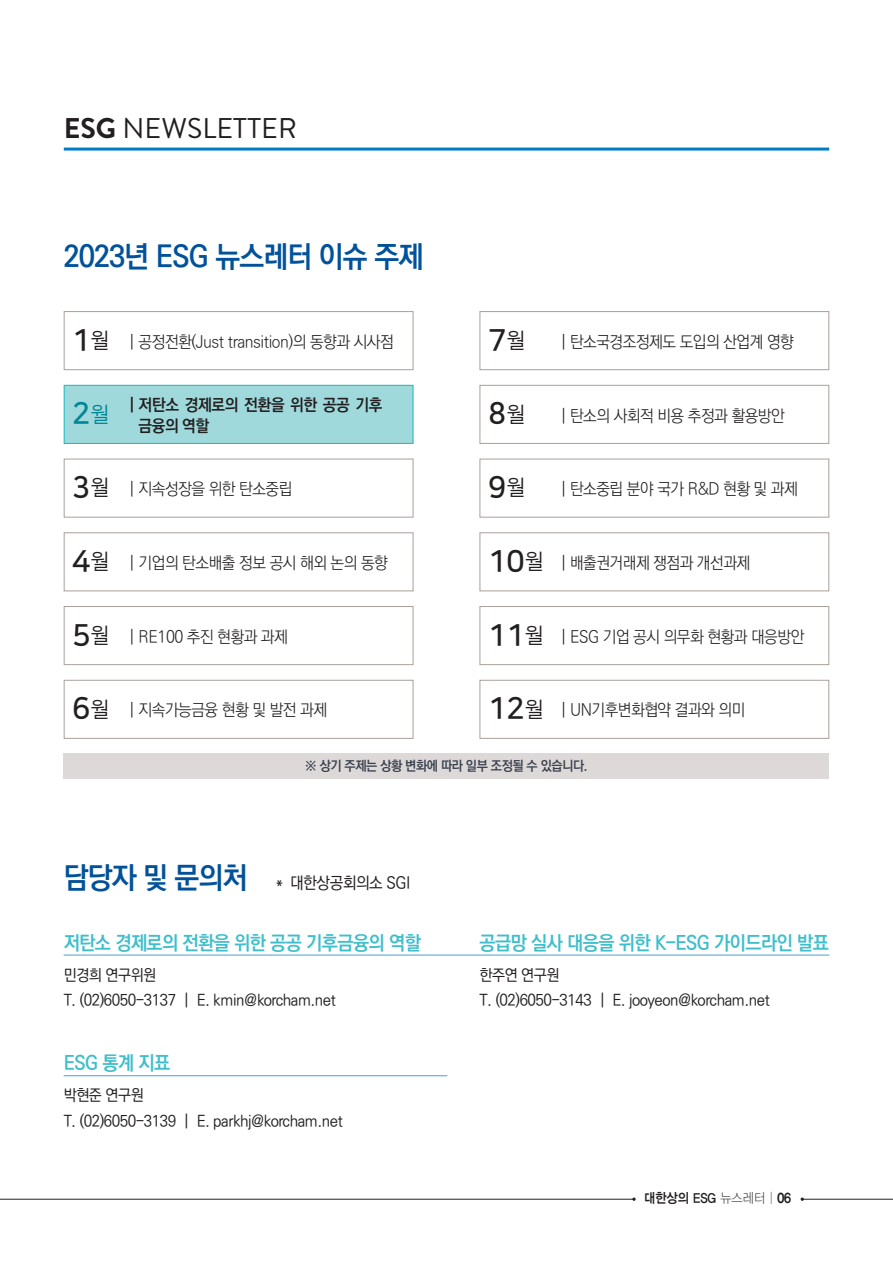
<style>
.page{position:relative;width:893px;height:1263px;background:#fff}
.page>*{position:absolute;margin:0;border:0;box-sizing:border-box;transform-origin:0 0}
.t1{font:30px "Nanum Square OTFB";color:#231f20}
.t2{font:700 30px "Ko Pub Dotum";letter-spacing:-.03em;color:#01519b;scale:.95 1}
.t3{font:30px "Nanum Square OTFB";color:#008695}
.t4{font:28.5px "Brandon Grotesque";color:#231f20}
.t5{font:21px "Nanum Square OTFR";color:#008695}
.t6{font:700 19.5px "Ko Pub Dotum";letter-spacing:-.03em;color:#3fbecb;scale:.95 1}
.t7{font:300 16.5px "Ko Pub Dotum";letter-spacing:-.03em;color:#231f20;scale:.95 1}
.t8{font:700 16.5px "Ko Pub Dotum";letter-spacing:-.015em;color:#231f20;scale:.95 1}
.t9{font:300 16.5px "Ko Pub World Dotum";letter-spacing:-.03em;color:#231f20;scale:.95 1}
.t10{font:500 16.5px "Ko Pub Dotum";letter-spacing:-.03em;color:#231f20;scale:.95 1}
.t11{font:500 15.75px "Ko Pub Dotum";letter-spacing:-.03em;color:#231f20;scale:.95 1}
.t12{font:13.5px "Ko Pub World Dotum PB";letter-spacing:-.03em;color:#3b414e;scale:.95 1}
.t13{font:13.5px "YDVYGO34";color:#231f20;scale:.9 1}
.s1{font-weight:700}
.s2{font-family:"Nanum Square OTFR";font-size:21px}
.s3{font-family:"YDVYGO31"}
.s4{font-family:"YDVYGO35"}
</style>
<div class="page">
<hr style="left:64px;top:148px;width:765px;height:3px;background:#007ec5">
<hr style="left:64px;top:955px;width:415px;height:1px;background:#4e9ed6">
<hr style="left:480px;top:955px;width:349px;height:1px;background:#4e9ed6">
<hr style="left:64px;top:1075px;width:383px;height:1px;background:#4e9ed6">
<hr style="left:0;top:1199px;width:635px;height:1px;background:#231f20">
<hr style="left:802px;top:1199px;width:91px;height:1px;background:#231f20">
<svg style="left:632px;top:1197px;width:4px;height:4px"></svg>
<div style="left:64px;top:606px;width:349px;height:59px;border:1px solid #aaa09b"></div>
<div style="left:64px;top:532px;width:349px;height:59px;border:1px solid #aaa09b"></div>
<div style="left:64px;top:385px;width:349px;height:59px;background:#9fd9db;border:1px solid #14bbbf"></div>
<div style="left:480px;top:459px;width:349px;height:58px;border:1px solid #aaa09b"></div>
<div style="left:480px;top:385px;width:349px;height:59px;border:1px solid #aaa09b"></div>
<div style="left:480px;top:606px;width:349px;height:59px;border:1px solid #aaa09b"></div>
<div style="left:480px;top:532px;width:349px;height:59px;border:1px solid #aaa09b"></div>
<div style="left:480px;top:311px;width:349px;height:59px;border:1px solid #aaa09b"></div>
<div style="left:480px;top:680px;width:349px;height:59px;border:1px solid #aaa09b"></div>
<div style="left:64px;top:754px;width:765px;height:25px;background:#ddd9d8"></div>
<div style="left:64px;top:459px;width:349px;height:58px;border:1px solid #aaa09b"></div>
<div style="left:64px;top:311px;width:349px;height:59px;border:1px solid #aaa09b"></div>
<div style="left:64px;top:680px;width:349px;height:59px;border:1px solid #aaa09b"></div>
<p class="t4" style="left:64px;top:108px;width:235px"><span class="s1">ESG</span> NEWSLETTER</p>
<p class="t2" style="left:64px;top:242px;width:380px">2023년 ESG 뉴스레터 이슈 주제</p>
<p class="t1" style="left:72px;top:324px;width:39px">1<span class="s2">월</span></p>
<p class="t7" style="left:129px;top:333px;width:280px">| 공정전환(Just transition)의 동향과 시사점</p>
<p class="t1" style="left:488px;top:324px;width:39px">7<span class="s2">월</span></p>
<p class="t7" style="left:560px;top:333px;width:247px">| 탄소국경조정제도 도입의 산업계 영향</p>
<p class="t3" style="left:72px;top:398px;width:20px">2</p>
<p class="t5" style="left:91px;top:403px;width:21px">월</p>
<p class="t8" style="left:129px;top:397px;width:268px">| 저탄소 경제로의 전환을 위한 공공 기후</p>
<p class="t8" style="left:139px;top:418px;width:76px">금융의 역할</p>
<p class="t1" style="left:488px;top:398px;width:39px">8<span class="s2">월</span></p>
<p class="t7" style="left:560px;top:407px;width:238px">| 탄소의 사회적 비용 추정과 활용방안</p>
<p class="t1" style="left:72px;top:472px;width:39px">3<span class="s2">월</span></p>
<p class="t7" style="left:129px;top:481px;width:174px">| 지속성장을 위한 탄소중립</p>
<p class="t1" style="left:488px;top:472px;width:39px">9<span class="s2">월</span></p>
<p class="t7" style="left:560px;top:481px;width:251px">| 탄소중립 분야 국가 R&amp;D 현황 및 과제</p>
<p class="t1" style="left:72px;top:545px;width:39px">4<span class="s2">월</span></p>
<p class="t7" style="left:129px;top:555px;width:274px">| 기업의 탄소배출 정보 공시 해외 논의 동향</p>
<p class="t1" style="left:488px;top:545px;width:57px">10<span class="s2">월</span></p>
<p class="t7" style="left:560px;top:555px;width:201px">| 배출권거래제 쟁점과 개선과제</p>
<p class="t1" style="left:72px;top:619px;width:39px">5<span class="s2">월</span></p>
<p class="t9" style="left:129px;top:625px;width:169px">| RE100 추진 현황과 과제</p>
<p class="t1" style="left:488px;top:619px;width:57px">11<span class="s2">월</span></p>
<p class="t7" style="left:560px;top:628px;width:258px">| ESG 기업 공시 의무화 현황과 대응방안</p>
<p class="t1" style="left:72px;top:693px;width:39px">6<span class="s2">월</span></p>
<p class="t7" style="left:129px;top:702px;width:210px">| 지속가능금융 현황 및 발전 과제</p>
<p class="t1" style="left:488px;top:693px;width:57px">12<span class="s2">월</span></p>
<p class="t7" style="left:560px;top:702px;width:196px">| UN기후변화협약 결과와 의미</p>
<p class="t12" style="left:305px;top:756px;width:299px">※ 상기 주제는 상황 변화에 따라 일부 조정될 수 있습니다.</p>
<p class="t2" style="left:64px;top:863px;width:195px">담당자 및 문의처</p>
<p class="t10" style="left:272px;top:875px;width:147px">＊ 대한상공회의소 SGI</p>
<p class="t6" style="left:64px;top:933px;width:377px">저탄소 경제로의 전환을 위한 공공 기후금융의 역할</p>
<p class="t11" style="left:64px;top:967px;width:99px">민경희 연구위원</p>
<p class="t11" style="left:64px;top:992px;width:288px">T. (02)6050-3137 | E. kmin@korcham.net</p>
<p class="t6" style="left:64px;top:1053px;width:114px">ESG 통계 지표</p>
<p class="t11" style="left:64px;top:1088px;width:86px">박현준 연구원</p>
<p class="t11" style="left:64px;top:1113px;width:295px">T. (02)6050-3139 | E. parkhj@korcham.net</p>
<p class="t6" style="left:480px;top:933px;width:369px">공급망 실사 대응을 위한 K-ESG 가이드라인 발표</p>
<p class="t11" style="left:480px;top:967px;width:86px">한주연 연구원</p>
<p class="t11" style="left:480px;top:992px;width:307px">T. (02)6050-3143 | E. jooyeon@korcham.net</p>
<p class="t13" style="left:644px;top:1190px;width:165px">대한상의 ESG <span class="s3">뉴스레터 |</span> <span class="s4">06</span></p>
</div>
